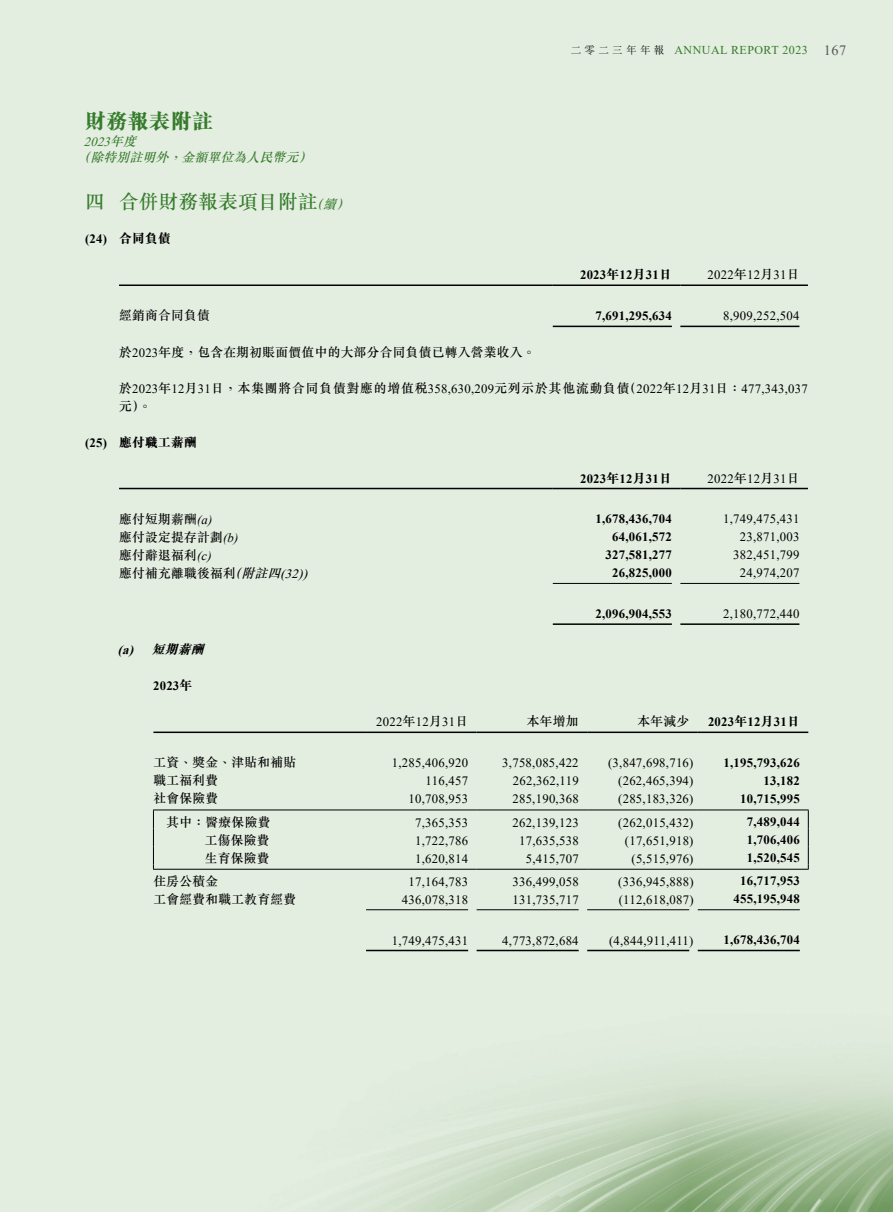
<style>
.page{position:relative;width:893px;height:1212px;background:#e3ede0}
.page>*{position:absolute;margin:0;border:0;box-sizing:border-box;transform-origin:0 0}
.t1{font:800 21px "M Sung HK";letter-spacing:.02em;color:#357b2b}
.t2{font:500 19.5px "M Sung HK";letter-spacing:.02em;color:#357b2b}
.t3{font:12.75px "Times New Roman";letter-spacing:.02em;color:#000}
.t4{font:700 12.75px "Times New Roman";letter-spacing:.02em;color:#000}
.t5{font:500 12.75px "M Sung HK";letter-spacing:.02em;color:#000}
.t6{font:italic 500 12.75px "M Sung HK";color:#357b2b}
.t7{font:800 12.75px "M Sung HK";letter-spacing:.02em;color:#000}
.t8{font:italic 800 12.75px "M Sung HK";color:#000}
.t9{font:italic 12.75px "Times New Roman";color:#357b2b}
.t10{font:12px "Times New Roman";letter-spacing:.04em;color:#357b2b}
.s1{font-family:"M Sung HK";font-weight:500}
.s2{font-style:italic;font-size:12.75px}
.s3{font-family:"M Sung HK";font-weight:800}
.s4{font-family:"M Sung HK";font-weight:300;font-size:10.5px;color:#000}
.s5{font-size:14.25px;color:#575757}
.s6{font-family:"Times New Roman";font-weight:400}
.s7{font-family:"Times New Roman";font-weight:700}
.s8{font-family:"Times New Roman";font-weight:400;font-style:italic}
.s9{font-style:italic}
</style>
<div class="page">
<img style="left:159px;top:810px;width:734px;height:402px">
<hr style="left:119px;top:284px;width:434px;height:2px;background:#000">
<hr style="left:553px;top:284px;width:127px;height:2px;background:#000">
<hr style="left:680px;top:284px;width:128px;height:2px;background:#000">
<hr style="left:553px;top:326px;width:119px;height:1px;background:#000">
<hr style="left:680px;top:326px;width:119px;height:1px;background:#000">
<hr style="left:119px;top:488px;width:434px;height:1px;background:#000">
<hr style="left:553px;top:488px;width:127px;height:1px;background:#000">
<hr style="left:680px;top:488px;width:128px;height:1px;background:#000">
<hr style="left:553px;top:583px;width:119px;height:1px;background:#000">
<hr style="left:680px;top:583px;width:119px;height:1px;background:#000">
<hr style="left:553px;top:623px;width:119px;height:2px;background:#000">
<hr style="left:680px;top:623px;width:119px;height:2px;background:#000">
<hr style="left:153px;top:809px;width:213px;height:1px;background:#000">
<hr style="left:366px;top:809px;width:111px;height:1px;background:#000">
<hr style="left:477px;top:809px;width:110px;height:1px;background:#000">
<hr style="left:587px;top:809px;width:111px;height:1px;background:#000">
<hr style="left:698px;top:809px;width:111px;height:1px;background:#000">
<svg style="left:153px;top:810px;width:1px;height:59px"></svg>
<svg style="left:808px;top:810px;width:1px;height:59px"></svg>
<hr style="left:153px;top:869px;width:213px;height:1px;background:#000">
<hr style="left:366px;top:869px;width:111px;height:1px;background:#000">
<hr style="left:477px;top:869px;width:110px;height:1px;background:#000">
<hr style="left:587px;top:869px;width:111px;height:1px;background:#000">
<hr style="left:698px;top:869px;width:111px;height:1px;background:#000">
<hr style="left:153px;top:731px;width:213px;height:2px;background:#000">
<hr style="left:366px;top:731px;width:111px;height:2px;background:#000">
<hr style="left:477px;top:731px;width:110px;height:2px;background:#000">
<hr style="left:587px;top:731px;width:111px;height:2px;background:#000">
<hr style="left:698px;top:731px;width:110px;height:2px;background:#000">
<hr style="left:366px;top:909px;width:102px;height:1px;background:#000">
<hr style="left:477px;top:909px;width:102px;height:1px;background:#000">
<hr style="left:587px;top:909px;width:102px;height:1px;background:#000">
<hr style="left:698px;top:909px;width:102px;height:1px;background:#000">
<hr style="left:366px;top:950px;width:102px;height:1px;background:#000">
<hr style="left:477px;top:950px;width:102px;height:1px;background:#000">
<hr style="left:587px;top:950px;width:102px;height:1px;background:#000">
<hr style="left:698px;top:950px;width:102px;height:1px;background:#000">
<h1 class="t1" style="left:85px;top:111px;width:130px">財務報表附註</h1>
<p class="t9" style="left:84px;top:133px;width:58px">2023<span class="s1">年度</span></p>
<p class="t6" style="left:77px;top:149px;width:240px">（除特別註明外，金額單位為人民幣元）</p>
<h2 class="t2" style="left:85px;top:188px;width:270px">四 合併財務報表項目附註<span class="s2">（續）</span></h2>
<p class="t4" style="left:85px;top:230px;width:87px">(24) <span class="s3">合同負債</span></p>
<p class="t10" style="left:571px;top:41px;width:277px"><span class="s4">二零二三年年報</span> ANNUAL REPORT 2023 <span class="s5">167</span></p>
<p class="t4" style="left:580px;top:266px;width:93px">2023<span class="s3">年</span>12<span class="s3">月</span>31<span class="s3">日</span></p>
<p class="t3" style="left:708px;top:266px;width:93px">2022<span class="s1">年</span>12<span class="s1">月</span>31<span class="s1">日</span></p>
<p class="t5" style="left:119px;top:307px;width:92px">經銷商合同負債</p>
<p class="t4" style="left:595px;top:306px;width:78px">7,691,295,634</p>
<p class="t3" style="left:723px;top:307px;width:78px">8,909,252,504</p>
<p class="t5" style="left:119px;top:343px;width:418px">於<span class="s6">2023</span>年度，包含在期初賬面價值中的大部分合同負債已轉入營業收入。</p>
<p class="t3" style="left:119px;top:379px;width:690px"><span class="s1">於</span>2023<span class="s1">年</span>12<span class="s1">月</span>31<span class="s1">日，本集團將合同負債對應的增值稅</span>358,630,209<span class="s1">元列示於其他流動負債（</span>2022<span class="s1">年</span>12<span class="s1">月</span>31<span class="s1">日：</span>477,343,037</p>
<p class="t5" style="left:119px;top:397px;width:34px">元）。</p>
<p class="t7" style="left:85px;top:435px;width:113px"><span class="s7">(25)</span> 應付職工薪酬</p>
<p class="t4" style="left:580px;top:469px;width:93px">2023<span class="s3">年</span>12<span class="s3">月</span>31<span class="s3">日</span></p>
<p class="t3" style="left:708px;top:469px;width:93px">2022<span class="s1">年</span>12<span class="s1">月</span>31<span class="s1">日</span></p>
<p class="t5" style="left:119px;top:510px;width:95px">應付短期薪酬<span class="s8">(a)</span></p>
<p class="t4" style="left:595px;top:510px;width:78px">1,678,436,704</p>
<p class="t3" style="left:723px;top:510px;width:78px">1,749,475,431</p>
<p class="t5" style="left:119px;top:528px;width:121px">應付設定提存計劃<span class="s8">(b)</span></p>
<p class="t4" style="left:612px;top:528px;width:61px">64,061,572</p>
<p class="t3" style="left:740px;top:528px;width:61px">23,871,003</p>
<p class="t5" style="left:119px;top:546px;width:94px">應付辭退福利<span class="s8">(c)</span></p>
<p class="t4" style="left:606px;top:546px;width:68px">327,581,277</p>
<p class="t3" style="left:733px;top:546px;width:68px">382,451,799</p>
<p class="t5" style="left:119px;top:564px;width:194px">應付補充離職後福利<span class="s9">（附註四</span><span class="s8">(32))</span></p>
<p class="t4" style="left:612px;top:564px;width:61px">26,825,000</p>
<p class="t3" style="left:740px;top:564px;width:61px">24,974,207</p>
<p class="t4" style="left:595px;top:604px;width:78px">2,096,904,553</p>
<p class="t3" style="left:723px;top:604px;width:78px">2,180,772,440</p>
<p class="t8" style="left:118px;top:643px;width:91px"><span class="s7">(a)</span> 短期薪酬</p>
<p class="t4" style="left:153px;top:677px;width:41px">2023<span class="s3">年</span></p>
<p class="t3" style="left:376px;top:713px;width:93px">2022<span class="s1">年</span>12<span class="s1">月</span>31<span class="s1">日</span></p>
<p class="t5" style="left:527px;top:713px;width:53px">本年增加</p>
<p class="t5" style="left:637px;top:713px;width:53px">本年減少</p>
<p class="t4" style="left:708px;top:713px;width:93px">2023<span class="s3">年</span>12<span class="s3">月</span>31<span class="s3">日</span></p>
<p class="t5" style="left:153px;top:754px;width:144px">工資、獎金、津貼和補貼</p>
<p class="t3" style="left:392px;top:754px;width:78px">1,285,406,920</p>
<p class="t3" style="left:502px;top:754px;width:78px">3,758,085,422</p>
<p class="t3" style="left:608px;top:754px;width:87px">(3,847,698,716)</p>
<p class="t4" style="left:723px;top:753px;width:78px">1,195,793,626</p>
<p class="t5" style="left:153px;top:772px;width:66px">職工福利費</p>
<p class="t3" style="left:426px;top:772px;width:44px">116,457</p>
<p class="t3" style="left:513px;top:772px;width:67px">262,362,119</p>
<p class="t3" style="left:618px;top:772px;width:77px">(262,465,394)</p>
<p class="t4" style="left:763px;top:771px;width:38px">13,182</p>
<p class="t5" style="left:153px;top:790px;width:66px">社會保險費</p>
<p class="t3" style="left:408px;top:790px;width:61px">10,708,953</p>
<p class="t3" style="left:512px;top:790px;width:68px">285,190,368</p>
<p class="t3" style="left:618px;top:790px;width:77px">(285,183,326)</p>
<p class="t4" style="left:740px;top:789px;width:61px">10,715,995</p>
<p class="t5" style="left:167px;top:813px;width:105px">其中：醫療保險費</p>
<p class="t3" style="left:415px;top:813px;width:55px">7,365,353</p>
<p class="t3" style="left:512px;top:813px;width:68px">262,139,123</p>
<p class="t3" style="left:618px;top:813px;width:77px">(262,015,432)</p>
<p class="t4" style="left:747px;top:813px;width:55px">7,489,044</p>
<p class="t5" style="left:205px;top:831px;width:66px">工傷保險費</p>
<p class="t3" style="left:415px;top:831px;width:55px">1,722,786</p>
<p class="t3" style="left:519px;top:831px;width:61px">17,635,538</p>
<p class="t3" style="left:625px;top:831px;width:70px">(17,651,918)</p>
<p class="t4" style="left:747px;top:831px;width:55px">1,706,406</p>
<p class="t5" style="left:205px;top:849px;width:66px">生育保險費</p>
<p class="t3" style="left:415px;top:849px;width:55px">1,620,814</p>
<p class="t3" style="left:526px;top:849px;width:55px">5,415,707</p>
<p class="t3" style="left:631px;top:849px;width:64px">(5,515,976)</p>
<p class="t4" style="left:747px;top:849px;width:55px">1,520,545</p>
<p class="t5" style="left:154px;top:872px;width:66px">住房公積金</p>
<p class="t3" style="left:408px;top:873px;width:61px">17,164,783</p>
<p class="t3" style="left:512px;top:873px;width:68px">336,499,058</p>
<p class="t3" style="left:618px;top:873px;width:77px">(336,945,888)</p>
<p class="t4" style="left:740px;top:872px;width:61px">16,717,953</p>
<p class="t5" style="left:154px;top:890px;width:144px">工會經費和職工教育經費</p>
<p class="t3" style="left:402px;top:891px;width:68px">436,078,318</p>
<p class="t3" style="left:512px;top:891px;width:68px">131,735,717</p>
<p class="t3" style="left:619px;top:891px;width:76px">(112,618,087)</p>
<p class="t4" style="left:734px;top:890px;width:68px">455,195,948</p>
<p class="t3" style="left:392px;top:931px;width:78px">1,749,475,431</p>
<p class="t3" style="left:502px;top:931px;width:78px">4,773,872,684</p>
<p class="t3" style="left:609px;top:931px;width:86px">(4,844,911,411)</p>
<p class="t4" style="left:723px;top:930px;width:78px">1,678,436,704</p>
</div>
